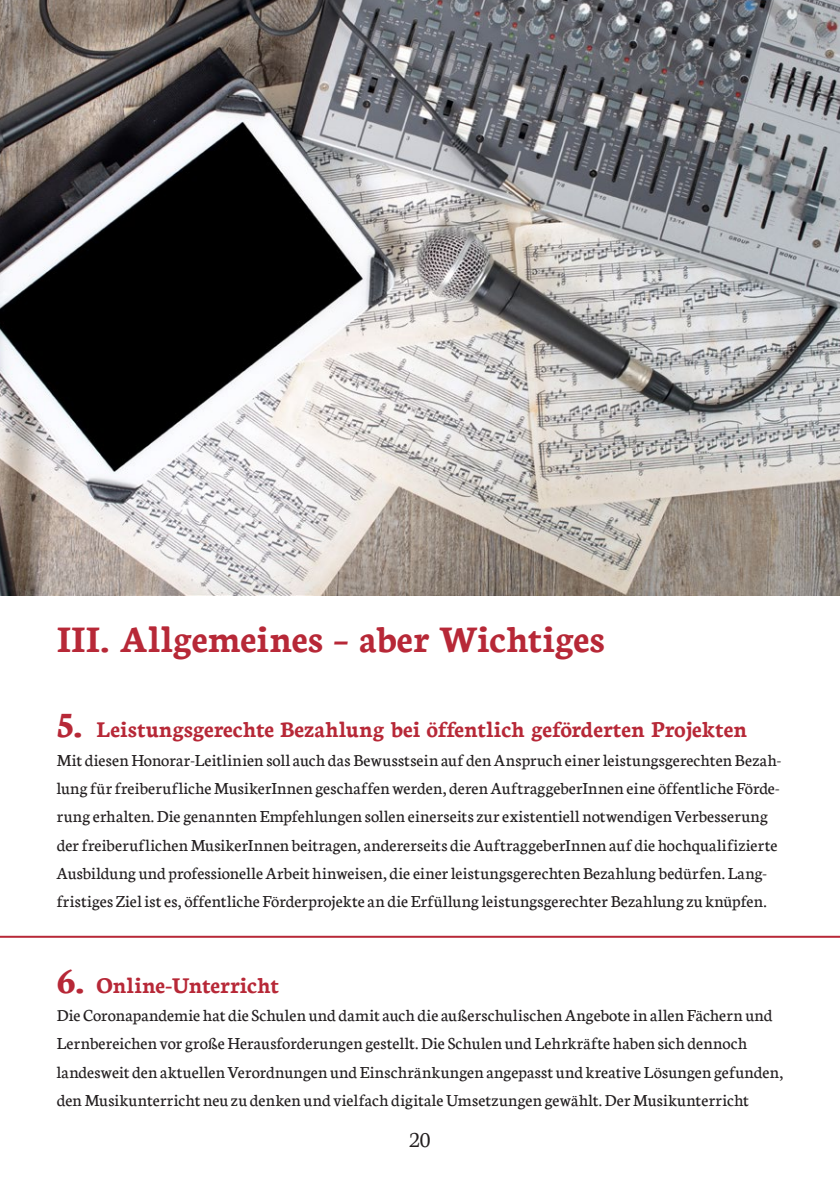
<style>
.page{position:relative;width:840px;height:1191px;background:#fff}
.page>*{position:absolute;margin:0;border:0;box-sizing:border-box;transform-origin:0 0}
.t1{font:700 40px "Neuton";letter-spacing:-.005em;color:#b72837}
.t2{font:700 24px "Neuton";letter-spacing:-.005em;color:#b72837}
.t3{font:300 24px "Neuton";color:#231f20}
.t4{font:18px/28.4px "Neuton";letter-spacing:.01em;color:#231f20}
.s1{font-size:40px}
</style>
<div class="page">
<img style="left:0;top:0;width:839px;height:595px">
<hr style="left:0;top:935px;width:839px;height:2px;background:#b72837">
<h1 class="t1" style="left:57px;top:617px;width:549px">III. Allgemeines – aber Wichtiges</h1>
<h2 class="t2" style="left:57px;top:716px;width:691px"><span class="s1">5.</span> Leistungsgerechte Bezahlung bei öffentlich geförderten Projekten</h2>
<p class="t4" style="left:57px;top:745px;width:726px">Mit diesen Honorar-Leitlinien soll auch das Bewusstsein auf den Anspruch einer leistungsgerechten Bezah&shy;lung für freiberufliche MusikerInnen geschaffen werden, deren AuftraggeberInnen eine öffentliche Förde&shy;rung erhalten. Die genannten Empfehlungen sollen einerseits zur existentiell notwendigen Verbesserung der freiberuflichen MusikerInnen beitragen, andererseits die AuftraggeberInnen auf die hochqualifizierte Ausbildung und professionelle Arbeit hinweisen, die einer leistungsgerechten Bezahlung bedürfen. Lang&shy;fristiges Ziel ist es, öffentliche Förderprojekte an die Erfüllung leistungsgerechter Bezahlung zu knüpfen.</p>
<h2 class="t2" style="left:57px;top:971px;width:224px"><span class="s1">6.</span> Online-Unterricht</h2>
<p class="t4" style="left:57px;top:1001px;width:727px">Die Coronapandemie hat die Schulen und damit auch die außerschulischen Angebote in allen Fächern und Lernbereichen vor große Herausforderungen gestellt. Die Schulen und Lehrkräfte haben sich dennoch landesweit den aktuellen Verordnungen und Einschränkungen angepasst und kreative Lösungen gefunden, den Musikunterricht neu zu denken und vielfach digitale Umsetzungen gewählt. Der Musikunterricht</p>
<h2 class="t3" style="left:409px;top:1126px;width:23px">20</h2>
</div>
